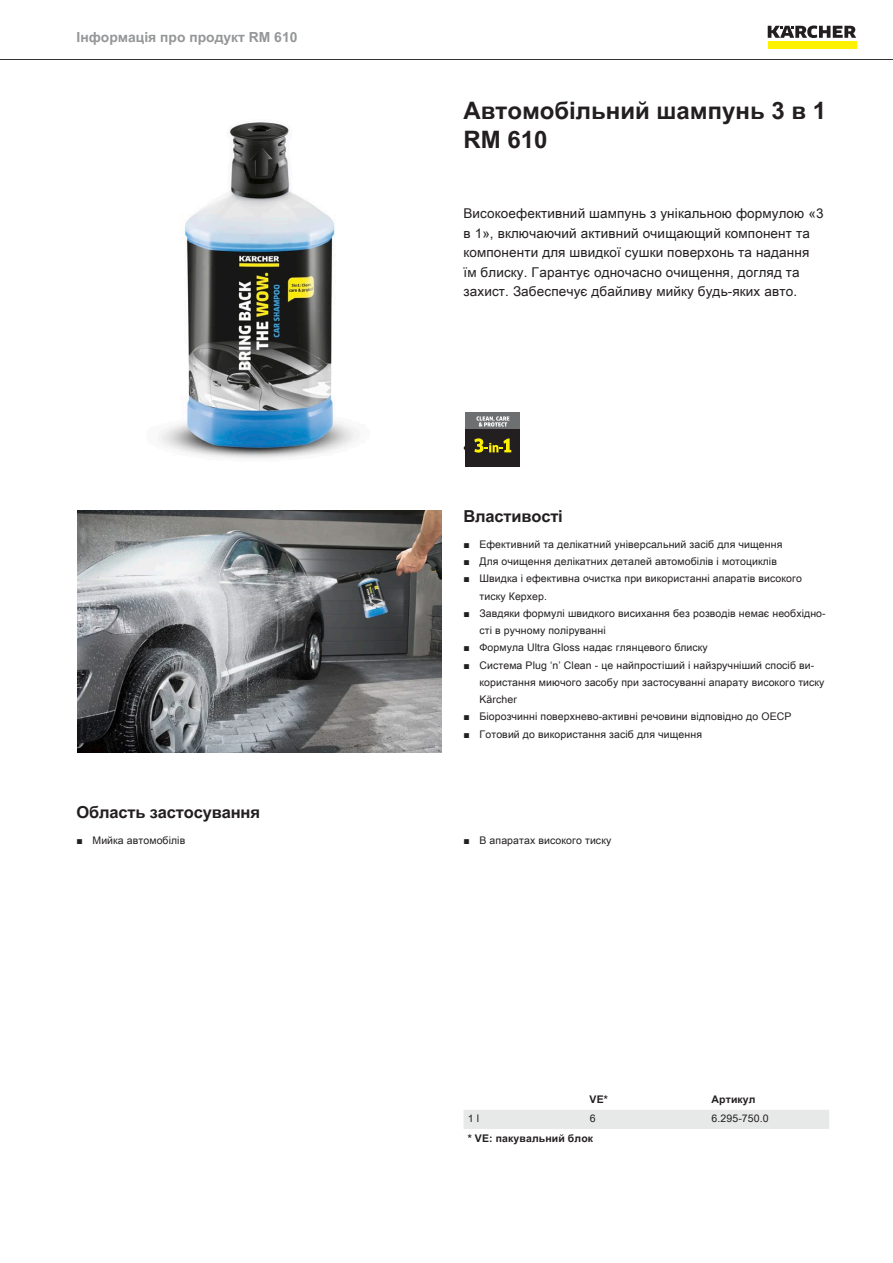
<style>
.page{position:relative;width:893px;height:1263px;background:#fff}
.page>*{position:absolute;margin:0;border:0;box-sizing:border-box;transform-origin:0 0}
.t1{font:700 24px/28.8px "Arial Unicode MS";color:#231f20}
.t2{font:700 16.5px "Arial Unicode MS";letter-spacing:-.01em;color:#231f20}
.t3{font:700 13.8px "Arial Unicode MS";color:#949698}
.t4{font:13.5px/19.5px "Arial Unicode MS";letter-spacing:.01em;color:#231f20}
.t5{font:10.5px/17.2px "Arial Unicode MS";letter-spacing:.01em;color:#231f20}
.t6{font:700 10.5px "Arial Unicode MS";letter-spacing:.01em;color:#231f20}
.s1{font-family:"Arial"}
</style>
<div class="page">
<hr style="left:0;top:59px;width:893px;height:1px;background:#231f20">
<div style="left:768px;top:42px;width:88px;height:7px;background:#fff200"></div>
<svg style="left:768px;top:26px;width:88px;height:12px"></svg>
<img style="left:157px;top:122px;width:203px;height:337px">
<div style="left:466px;top:412px;width:54px;height:17px;background:#6d6f71"></div>
<div style="left:466px;top:429px;width:54px;height:38px;background:#231f20"></div>
<svg style="left:463px;top:445px;width:3px;height:6px"></svg>
<svg style="left:476px;top:416px;width:33px;height:11px"></svg>
<svg style="left:474px;top:438px;width:37px;height:15px"></svg>
<img style="left:78px;top:510px;width:363px;height:243px">
<div style="left:463px;top:1110px;width:366px;height:19px;background:#e7e8e8"></div>
<h3 class="t3" style="left:77px;top:27px;width:222px">Інформація про продукт RM 610</h3>
<h1 class="t1" style="left:463px;top:97px;width:364px">Автомобільний шампунь 3 в 1<br>RM 610</h1>
<p class="t4" style="left:463px;top:203px;width:361px">Високоефективний шампунь з унікальною формулою «3 в 1», включаючий активний очищающий компонент та компоненти для швидкої сушки поверхонь та надання їм блиску. Гарантує одночасно очищення, догляд та захист. Забеспечує дбайливу мийку будь-яких авто.</p>
<h2 class="t2" style="left:463px;top:504px;width:101px">Властивості</h2>
<p class="t5" style="left:463px;top:535px;width:320px"><span class="s1">■</span> Ефективний та делікатний універсальний засіб для чищення</p>
<p class="t5" style="left:463px;top:553px;width:315px"><span class="s1">■</span> Для очищення делікатних деталей автомобілів і мотоциклів</p>
<p class="t5" style="left:479px;top:570px;width:324px;text-indent:-16px"><span class="s1">■</span> Швидка і ефективна очистка при використанні апаратів високого тиску Керхер.</p>
<p class="t5" style="left:479px;top:604px;width:348px;text-indent:-16px"><span class="s1">■</span> Завдяки формулі швидкого висихання без розводів немає необхідно&shy;сті в ручному поліруванні</p>
<p class="t5" style="left:463px;top:639px;width:246px"><span class="s1">■</span> Формула Ultra Gloss надає глянцевого блиску</p>
<p class="t5" style="left:479px;top:656px;width:347px;text-indent:-16px"><span class="s1">■</span> Система Plug ‘n’ Clean - це найпростіший і найзручніший спосіб ви&shy;користання миючого засобу при застосуванні апарату високого тиску<br>Kärcher</p>
<p class="t5" style="left:463px;top:708px;width:329px"><span class="s1">■</span> Біорозчинні поверхнево-активні речовини відповідно до ОЕСР</p>
<p class="t5" style="left:463px;top:725px;width:240px"><span class="s1">■</span> Готовий до використання засіб для чищення</p>
<h2 class="t2" style="left:77px;top:800px;width:185px">Область застосування</h2>
<p class="t5" style="left:77px;top:831px;width:110px"><span class="s1">■</span> Мийка автомобілів</p>
<p class="t5" style="left:463px;top:831px;width:149px"><span class="s1">■</span> В апаратах високого тиску</p>
<p class="t6" style="left:590px;top:1092px;width:20px">VE*</p>
<p class="t6" style="left:712px;top:1092px;width:45px">Артикул</p>
<p class="t5" style="left:468px;top:1110px;width:13px">1 l</p>
<p class="t5" style="left:590px;top:1110px;width:7px">6</p>
<p class="t5" style="left:712px;top:1110px;width:59px">6.295-750.0</p>
<p class="t6" style="left:468px;top:1130px;width:127px">* VE: пакувальний блок</p>
</div>
